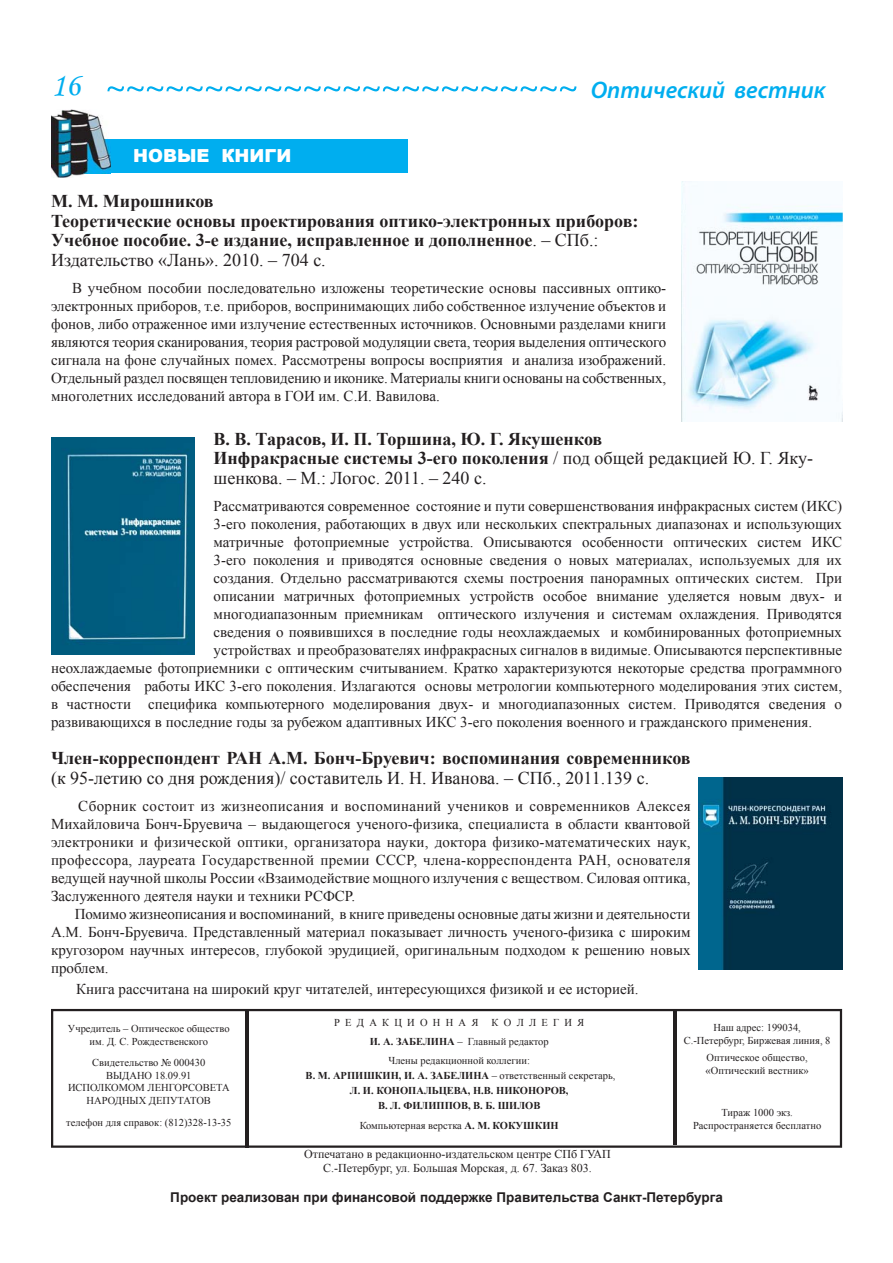
<style>
.page{position:relative;width:893px;height:1263px;background:#fff}
.page>*{position:absolute;margin:0;border:0;box-sizing:border-box;transform-origin:0 0}
.t1{font:33px "Monotype Corsiva";color:#00aeef}
.t2{font:italic 600 24px "Myriad Pro";color:#00aeef}
.t3{font:700 18px/19.5px "Times New Roman";color:#231f20}
.t4{font:18px "Times New Roman";color:#231f20}
.t5{font:900 18px "Arial";color:#fff}
.t6{font:15px/18px "Times New Roman";color:#231f20;text-align:justify}
.t7{font:700 13.5px "Arial";color:#231f20}
.t8{font:12px/13.5px "Times New Roman";color:#231f20;text-align:center}
.t9{font:10.5px/12.6px "Times New Roman";color:#231f20;text-align:center}
.t10{font:700 10.5px/15px "Times New Roman";color:#231f20;text-align:center}
.s1{font-weight:400}
.s2{font-weight:700}
</style>
<div class="page">
<svg style="left:107px;top:86px;width:469px;height:5px"></svg>
<svg style="left:51px;top:1009px;width:791px;height:139px"></svg>
<hr style="left:245px;top:1011px;width:3px;height:137px;background:#231f20">
<hr style="left:673px;top:1011px;width:3px;height:134px;background:#231f20">
<img style="left:681px;top:182px;width:161px;height:239px">
<img style="left:51px;top:438px;width:143px;height:216px">
<img style="left:698px;top:777px;width:144px;height:192px">
<div style="left:66px;top:140px;width:341px;height:33px;background:#00aeef"></div>
<img style="left:51px;top:110px;width:59px;height:68px">
<img style="left:66px;top:140px;width:44px;height:33px">
<h1 class="t1" style="left:51px;top:69px;width:31px">16</h1>
<h2 class="t2" style="left:591px;top:76px;width:236px">Оптический вестник</h2>
<p class="t5" style="left:133px;top:142px;width:160px">НОВЫЕ КНИГИ</p>
<p class="t3" style="left:51px;top:191px;width:589px">М. М. Мирошников<br>Теоретические основы проектирования оптико-электронных приборов:<br>Учебное пособие. 3-е издание, исправленное и дополненное<span class="s1">. – СПб.:<br>Издательство «Лань». 2010. – 704 с.</span></p>
<p class="t6" style="left:51px;top:279px;width:617px;text-indent:21px">В учебном пособии последовательно изложены теоретические основы пассивных оптико&shy;электронных приборов, т.е. приборов, воспринимающих либо собственное излучение объектов и фонов, либо отраженное ими излучение естественных источников. Основными разделами книги являются теория сканирования, теория растровой модуляции света, теория выделения оптического сигнала на фоне случайных помех. Рассмотрены вопросы восприятия и анализа изображений.<br>Отдельный раздел посвящен тепловидению и иконике. Материалы книги основаны на собственных, многолетних исследований автора в ГОИ им. С.И. Вавилова.</p>
<p class="t3" style="left:214px;top:429px;width:601px">В. В. Тарасов, И. П. Торшина, Ю. Г. Якушенков<br>Инфракрасные системы 3-его поколения <span class="s1">/ под общей редакцией Ю. Г. Яку&shy;шенкова. – М.: Логос. 2011. – 240 с.</span></p>
<p class="t6" style="left:214px;top:497px;width:630px">Рассматриваются современное состояние и пути совершенствования инфракрасных систем (ИКС)</p>
<p class="t6" style="left:214px;top:515px;width:630px">3-его поколения, работающих в двух или нескольких спектральных диапазонах и использующих</p>
<p class="t6" style="left:214px;top:533px;width:630px">матричные фотоприемные устройства. Описываются особенности оптических систем ИКС</p>
<p class="t6" style="left:214px;top:551px;width:630px">3-его поколения и приводятся основные сведения о новых материалах, используемых для их</p>
<p class="t6" style="left:214px;top:569px;width:630px">создания. Отдельно рассматриваются схемы построения панорамных оптических систем. При</p>
<p class="t6" style="left:214px;top:587px;width:630px">описании матричных фотоприемных устройств особое внимание уделяется новым двух- и</p>
<p class="t6" style="left:214px;top:605px;width:630px">многодиапазонным приемникам оптического излучения и системам охлаждения. Приводятся</p>
<p class="t6" style="left:214px;top:623px;width:630px">сведения о появившихся в последние годы неохлаждаемых и комбинированных фотоприемных</p>
<p class="t6" style="left:214px;top:641px;width:630px">устройствах и преобразователях инфракрасных сигналов в видимые. Описываются перспективные</p>
<p class="t6" style="left:51px;top:659px;width:792px">неохлаждаемые фотоприемники с оптическим считыванием. Кратко характеризуются некоторые средства программного</p>
<p class="t6" style="left:51px;top:677px;width:792px">обеспечения работы ИКС 3-его поколения. Излагаются основы метрологии компьютерного моделирования этих систем,</p>
<p class="t6" style="left:51px;top:695px;width:792px">в частности специфика компьютерного моделирования двух- и многодиапазонных систем. Приводятся сведения о</p>
<p class="t6" style="left:51px;top:713px;width:762px">развивающихся в последние годы за рубежом адаптивных ИКС 3-его поколения военного и гражданского применения.</p>
<p class="t3" style="left:51px;top:748px;width:641px">Член-корреспондент РАН А.М. Бонч-Бруевич: воспоминания современников</p>
<p class="t4" style="left:51px;top:768px;width:600px">(к 95-летию со дня рождения)/ составитель И. Н. Иванова. – СПб., 2011.139 с.</p>
<p class="t6" style="left:51px;top:797px;width:641px;text-indent:27px">Сборник состоит из жизнеописания и воспоминаний учеников и современников Алексея Михайловича Бонч-Бруевича – выдающегося ученого-физика, специалиста в области квантовой электроники и физической оптики, организатора науки, доктора физико-математических наук, профессора, лауреата Государственной премии СССР, члена-корреспондента РАН, основателя ведущей научной школы России «Взаимодействие мощного излучения с веществом. Силовая оптика, Заслуженного деятеля науки и техники РСФСР.</p>
<p class="t6" style="left:51px;top:905px;width:641px;text-indent:24px">Помимо жизнеописания и воспоминаний, в книге приведены основные даты жизни и деятельности А.М. Бонч-Бруевича. Представленный материал показывает личность ученого-физика с широким кругозором научных интересов, глубокой эрудицией, оригинальным подходом к решению новых проблем.</p>
<p class="t6" style="left:76px;top:980px;width:564px">Книга рассчитана на широкий круг читателей, интересующихся физикой и ее историей.</p>
<p class="t9" style="left:68px;top:1022px;width:163px">Учредитель – Оптическое общество им. Д. С. Рождественского</p>
<p class="t9" style="left:68px;top:1056px;width:163px">Свидетельство № 000430<br>ВЫДАНО 18.09.91<br>ИСПОЛКОМОМ ЛЕНГОРСОВЕТА<br>НАРОДНЫХ ДЕПУТАТОВ</p>
<p class="t9" style="left:66px;top:1116px;width:167px">телефон для справок: (812)328-13-35</p>
<p class="t9" style="left:334px;top:1013px;width:252px;line-height:19.2px">Р Е Д А К Ц И О Н Н А Я К О Л Л Е Г И Я<br><span class="s2">И. А. ЗАБЕЛИНА</span> – Главный редактор<br>Члены редакционной коллегии:</p>
<p class="t10" style="left:306px;top:1068px;width:311px">В. М. АРПИШКИН, И. А. ЗАБЕЛИНА <span class="s1">– ответственный секретарь,<br></span>Л. И. КОНОПАЛЬЦЕВА, Н.В. НИКОНОРОВ,<br>В. Л. ФИЛИППОВ, В. Б. ШИЛОВ</p>
<p class="t9" style="left:360px;top:1119px;width:200px">Компьютерная верстка <span class="s2">А. М. КОКУШКИН</span></p>
<p class="t9" style="left:684px;top:1022px;width:148px">Наш адрес: 199034,<br>С.-Петербург, Биржевая линия, 8</p>
<p class="t9" style="left:705px;top:1051px;width:105px;text-align:left">Оптическое общество, «Оптический вестник»</p>
<p class="t9" style="left:693px;top:1106px;width:130px">Тираж 1000 экз.<br>Распространяется бесплатно</p>
<p class="t8" style="left:304px;top:1147px;width:308px">Отпечатано в редакционно-издательском центре СПб ГУАП<br>С.-Петербург, ул. Большая Морская, д. 67. Заказ 803.</p>
<p class="t7" style="left:170px;top:1189px;width:554px">Проект реализован при финансовой поддержке Правительства Санкт-Петербурга</p>
</div>
